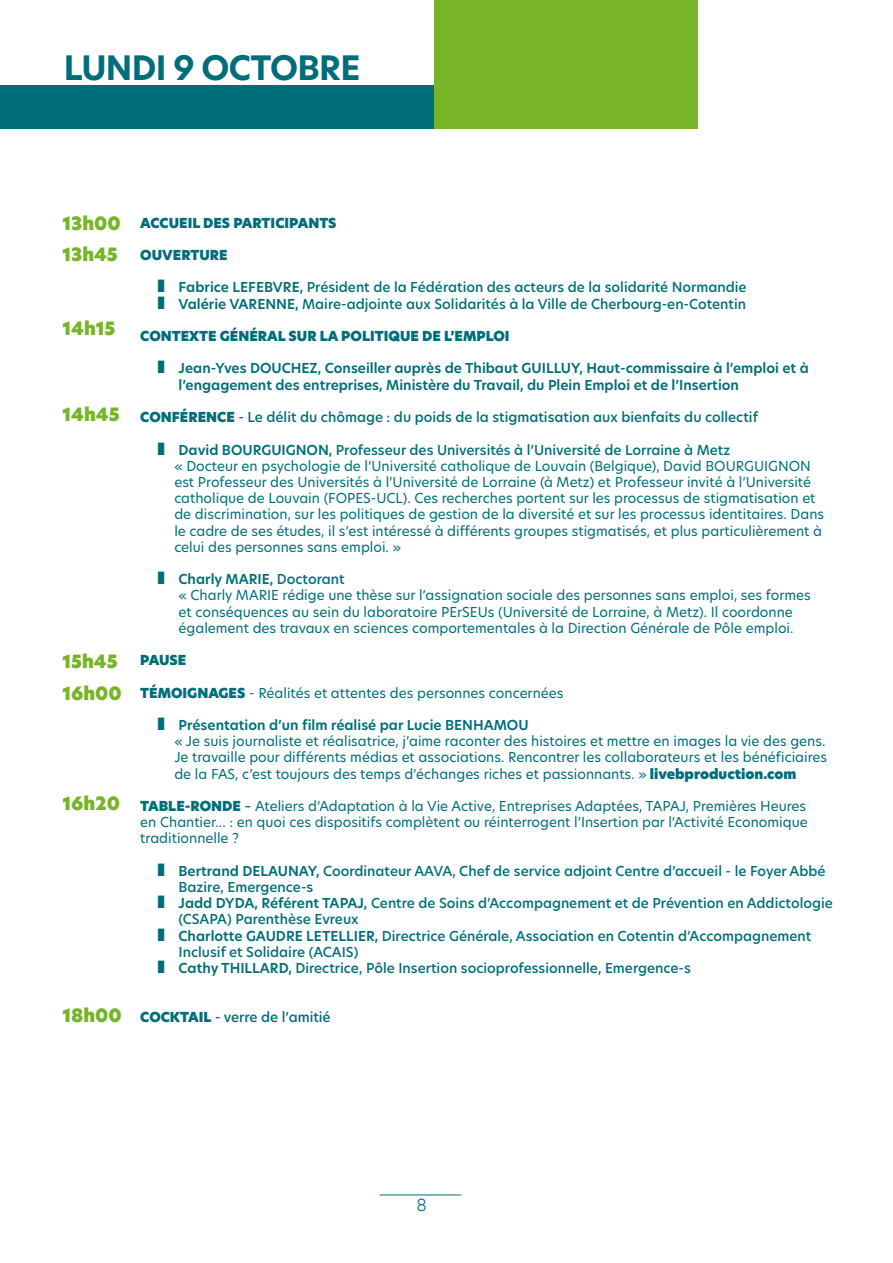
<style>
.page{position:relative;width:893px;height:1263px;background:#fff}
.page>*{position:absolute;margin:0;border:0;box-sizing:border-box;transform-origin:0 0}
.t1{font:700 33px "Hero New";letter-spacing:-.02em;color:#006e78}
.t2{font:18px "Hero New Super";color:#78b428}
.t3{font:300 16.5px "Hero New";color:#006e78}
.t4{font:13.5px/16.2px "Hero New";color:#006e78}
.t5{font:500 13.5px/16.2px "Hero New";color:#006e78}
.t6{font:600 13.5px/16.2px "Hero New";color:#006e78}
.t7{font:13.5px "Hero New Super";color:#006e78}
.s1{font-weight:600}
.s2{font-family:"Hero New Super";font-weight:400}
.s3{font-weight:500}
.s4{font-family:"Hero New Super"}
</style>
<div class="page">
<hr style="left:379px;top:1194px;width:82px;height:1px;background:#006e78">
<div style="left:0;top:85px;width:695px;height:44px;background:#006e78"></div>
<div style="left:434px;top:0;width:263px;height:129px;background:#78b428"></div>
<p class="t1" style="left:64px;top:46px;width:298px">LUNDI 9 OCTOBRE</p>
<p class="t2" style="left:62px;top:211px;width:60px">13h00</p>
<p class="t2" style="left:62px;top:242px;width:57px">13h45</p>
<p class="t2" style="left:62px;top:316px;width:55px">14h15</p>
<p class="t2" style="left:62px;top:402px;width:59px">14h45</p>
<p class="t2" style="left:62px;top:649px;width:57px">15h45</p>
<p class="t2" style="left:62px;top:681px;width:61px">16h00</p>
<p class="t2" style="left:62px;top:791px;width:59px">16h20</p>
<p class="t2" style="left:62px;top:1003px;width:61px">18h00</p>
<p class="t7" style="left:140px;top:213px;width:198px">ACCUEIL DES PARTICIPANTS</p>
<p class="t7" style="left:140px;top:246px;width:89px">OUVERTURE</p>
<p class="t5" style="left:179px;top:279px;width:570px"><span class="s1">Fabrice LEFEBVRE,</span> Président de la Fédération des acteurs de la solidarité Normandie</p>
<p class="t5" style="left:179px;top:295px;width:569px"><span class="s1">Valérie VARENNE,</span> Maire-adjointe aux Solidarités à la Ville de Cherbourg-en-Cotentin</p>
<p class="t7" style="left:140px;top:327px;width:371px">CONTEXTE GÉNÉRAL SUR LA POLITIQUE DE L’EMPLOI</p>
<p class="t6" style="left:179px;top:360px;width:632px">Jean-Yves DOUCHEZ, Conseiller auprès de Thibaut GUILLUY, Haut-commissaire à l’emploi et à l’engagement des entreprises, Ministère du Travail, du Plein Emploi et de l’Insertion</p>
<p class="t5" style="left:140px;top:409px;width:619px"><span class="s2">CONFÉRENCE</span> - Le délit du chômage : du poids de la stigmatisation aux bienfaits du collectif</p>
<p class="t5" style="left:179px;top:441px;width:553px"><span class="s1">David BOURGUIGNON,</span> Professeur des Universités à l’Université de Lorraine à Metz</p>
<p class="t4" style="left:174px;top:457px;width:651px">« Docteur en psychologie de l’Université catholique de Louvain (Belgique), David BOURGUIGNON est Professeur des Universités à l’Université de Lorraine (à Metz) et Professeur invité à l’Université catholique de Louvain (FOPES-UCL). Ces recherches portent sur les processus de stigmatisation et de discrimination, sur les politiques de gestion de la diversité et sur les processus identitaires. Dans le cadre de ses études, il s’est intéressé à différents groupes stigmatisés, et plus particulièrement à celui des personnes sans emploi. »</p>
<p class="t6" style="left:179px;top:571px;width:168px">Charly MARIE, <span class="s3">Doctorant</span></p>
<p class="t4" style="left:179px;top:587px;width:634px">« Charly MARIE rédige une thèse sur l’assignation sociale des personnes sans emploi, ses formes et conséquences au sein du laboratoire PErSEUs (Université de Lorraine, à Metz). Il coordonne également des travaux en sciences comportementales à la Direction Générale de Pôle emploi.</p>
<p class="t7" style="left:140px;top:651px;width:48px">PAUSE</p>
<p class="t4" style="left:140px;top:684px;width:425px"><span class="s4">TÉMOIGNAGES</span> - Réalités et attentes des personnes concernées</p>
<p class="t6" style="left:179px;top:717px;width:352px">Présentation d’un film réalisé par Lucie BENHAMOU</p>
<p class="t4" style="left:174px;top:733px;width:654px">« Je suis journaliste et réalisatrice, j’aime raconter des histoires et mettre en images la vie des gens.<br>Je travaille pour différents médias et associations. Rencontrer les collaborateurs et les bénéficiaires de la FAS, c’est toujours des temps d’échanges riches et passionnants. » <span class="s4">livebproduction.com</span></p>
<p class="t4" style="left:140px;top:798px;width:669px;text-align:justify"><span class="s4">TABLE-RONDE</span> <span class="s3">–</span> Ateliers d’Adaptation à la Vie Active, Entreprises Adaptées, TAPAJ, Premières Heures en Chantier... : en quoi ces dispositifs complètent ou réinterrogent l’Insertion par l’Activité Economique traditionnelle ?</p>
<p class="t5" style="left:179px;top:862px;width:648px"><span class="s1">Bertrand DELAUNAY,</span> Coordinateur AAVA, Chef de service adjoint Centre d’accueil - le Foyer Abbé<br>Bazire, Emergence-s</p>
<p class="t5" style="left:179px;top:895px;width:656px"><span class="s1">Jadd DYDA, Référent TAPAJ,</span> Centre de Soins d’Accompagnement et de Prévention en Addictologie (CSAPA) Parenthèse Evreux</p>
<p class="t5" style="left:179px;top:927px;width:634px"><span class="s1">Charlotte GAUDRE LETELLIER,</span> Directrice Générale, Association en Cotentin d’Accompagnement<br>Inclusif et Solidaire (ACAIS)</p>
<p class="t5" style="left:179px;top:960px;width:514px"><span class="s1">Cathy THILLARD,</span> Directrice, Pôle Insertion socioprofessionnelle, Emergence-s</p>
<p class="t5" style="left:140px;top:1008px;width:192px"><span class="s2">COCKTAIL</span> - verre de l’amitié</p>
<p class="t3" style="left:416px;top:1194px;width:12px">8</p>
</div>
